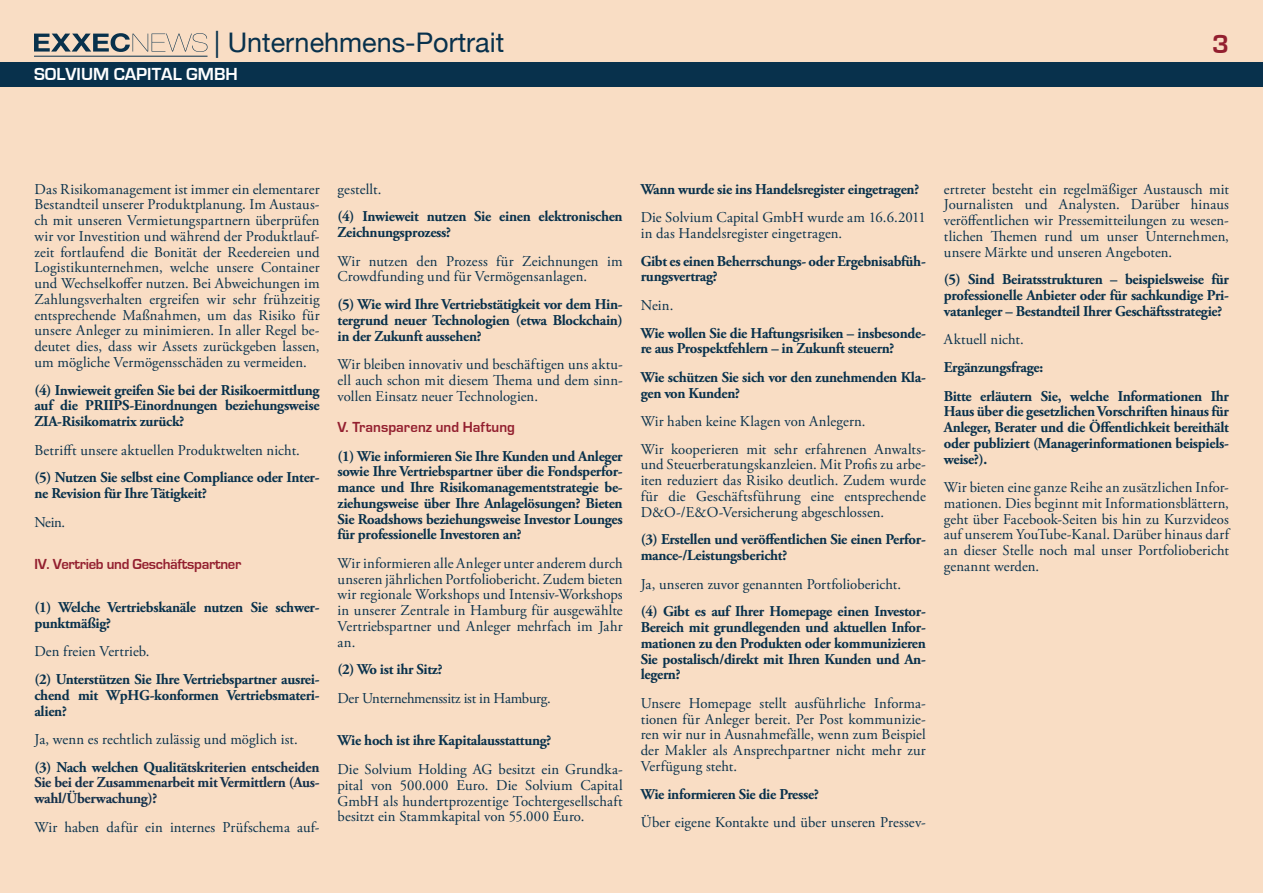
<style>
.page{position:relative;width:1263px;height:893px;background:#f9ddc4}
.page>*{position:absolute;margin:0;border:0;box-sizing:border-box;transform-origin:0 0}
.t1{font:27px "Helvetica Neue";color:#08314c}
.t2{font:700 27px "Eurostile";color:#931f2f}
.t3{font:700 18px "Eurostile";color:#fff}
.t4{font:15px/15.8px "Adobe Garamond Pro";letter-spacing:.005em;color:#08314c;text-align:justify}
.t5{font:700 15px/15.8px "Adobe Garamond Pro";letter-spacing:-.02em;color:#08314c}
.t6{font:700 15px/15.8px "Adobe Garamond Pro";letter-spacing:-.02em;color:#14314c}
.t7{font:15px "Adobe Garamond Pro";letter-spacing:-.02em;color:#08314c}
.t8{font:700 15px "Eurostile";letter-spacing:-.02em;color:#931f2f}
.t9{font:700 15px "Eurostile";letter-spacing:.005em;color:#931f2f}
.s1{font-size:27.15px}
.s2{font-weight:700}
.s3{font-weight:700;color:#14314c}
</style>
<div class="page">
<div style="left:0;top:62px;width:1263px;height:24px;background:#08314c"></div>
<svg style="left:34px;top:33px;width:173px;height:19px"></svg>
<hr style="left:34px;top:56px;width:173px;height:1px;background:#08314c">
<h1 class="t1" style="left:214px;top:26px;width:292px"><span class="s1">|</span> Unternehmens-Portrait</h1>
<h1 class="t2" style="left:1212px;top:29px;width:18px">3</h1>
<p class="t3" style="left:34px;top:64px;width:205px">SOLVIUM CAPITAL GMBH</p>
<p class="t4" style="left:34px;top:182px;width:287px">Das Risikomanagement ist immer ein elementarer Bestandteil unserer Produktplanung. Im Austaus&shy;ch mit unseren Vermietungspartnern überprüfen wir vor Investition und während der Produktlauf&shy;zeit fortlaufend die Bonität der Reedereien und Logistikunternehmen, welche unsere Container und Wechselkoffer nutzen. Bei Abweichungen im Zahlungsverhalten ergreifen wir sehr frühzeitig entsprechende Maßnahmen, um das Risiko für unsere Anleger zu minimieren. In aller Regel be&shy;deutet dies, dass wir Assets zurückgeben lassen, um mögliche Vermögensschäden zu vermeiden.</p>
<p class="t5" style="left:34px;top:382px;width:287px;text-align:justify">(4) Inwieweit greifen Sie bei der Risikoermittlung auf die PRIIPS-Einordnungen beziehungsweise ZIA-Risikomatrix zurück?</p>
<p class="t4" style="left:34px;top:443px;width:267px">Betrifft unsere aktuellen Produktwelten nicht.</p>
<p class="t5" style="left:34px;top:470px;width:287px">(5) Nutzen Sie selbst eine Compliance oder Inter&shy;ne Revision für Ihre Tätigkeit?</p>
<p class="t4" style="left:34px;top:514px;width:32px">Nein.</p>
<p class="t8" style="left:34px;top:556px;width:208px">IV. Vertrieb und Geschäftspartner</p>
<p class="t5" style="left:34px;top:600px;width:287px">(1) Welche Vertriebskanäle nutzen Sie schwer&shy;punktmäßig?</p>
<p class="t4" style="left:34px;top:644px;width:117px">Den freien Vertrieb.</p>
<p class="t5" style="left:34px;top:672px;width:287px;text-align:justify">(2) Unterstützen Sie Ihre Vertriebspartner ausrei&shy;chend mit WpHG-konformen Vertriebsmateri&shy;alien?</p>
<p class="t4" style="left:34px;top:726px;width:287px;line-height:27.6px">Ja, wenn es rechtlich zulässig und möglich ist.<br><span class="s2">(3) Nach welchen Qualitä</span><span class="s3">tskriterien entscheiden</span></p>
<p class="t6" style="left:34px;top:775px;width:287px">Sie bei der Zusammenarbeit mit Vermittlern (Aus&shy;wahl/Überwachung)?</p>
<p class="t4" style="left:34px;top:820px;width:287px">Wir haben dafür ein internes Prüfschema auf-</p>
<p class="t4" style="left:338px;top:182px;width:45px">gestellt.</p>
<p class="t5" style="left:338px;top:209px;width:287px">(4) Inwieweit nutzen Sie einen elektronischen<br>Zeichnungsprozess?</p>
<p class="t4" style="left:338px;top:254px;width:287px">Wir nutzen den Prozess für Zeichnungen im<br>Crowdfunding und für Vermögensanlagen.</p>
<p class="t5" style="left:338px;top:297px;width:287px;text-align:justify">(5) Wie wird Ihre Vertriebstätigkeit vor dem Hin&shy;tergrund neuer Technologien (etwa Blockchain) in der Zukunft aussehen?</p>
<p class="t4" style="left:338px;top:357px;width:287px">Wir bleiben innovativ und beschäftigen uns aktu&shy;ell auch schon mit diesem Thema und dem sinn&shy;vollen Einsatz neuer Technologien.</p>
<p class="t9" style="left:338px;top:419px;width:179px">V. Transparenz und Haftung</p>
<p class="t5" style="left:338px;top:448px;width:287px;text-align:justify">(1) Wie informieren Sie Ihre Kunden und Anleger sowie Ihre Vertriebspartner über die Fondsperfor&shy;mance und Ihre Risikomanagementstrategie be&shy;ziehungsweise über Ihre Anlagelösungen? Bieten Sie Roadshows beziehungsweise Investor Lounges für professionelle Investoren an?</p>
<p class="t4" style="left:338px;top:556px;width:287px">Wir informieren alle Anleger unter anderem durch unseren jährlichen Portfoliobericht. Zudem bieten wir regionale Workshops und Intensiv-Workshops in unserer Zentrale in Hamburg für ausgewählte Vertriebspartner und Anleger mehrfach im Jahr an.</p>
<p class="t5" style="left:338px;top:662px;width:106px">(2) Wo ist ihr Sitz?</p>
<p class="t7" style="left:338px;top:689px;width:215px">Der Unternehmenssitz ist in Hamburg.</p>
<p class="t5" style="left:338px;top:733px;width:215px">Wie hoch ist ihre Kapitalausstattung?</p>
<p class="t4" style="left:338px;top:762px;width:287px">Die Solvium Holding AG besitzt ein Grundka&shy;pital von 500.000 Euro. Die Solvium Capital GmbH als hundertprozentige Tochtergesellschaft besitzt ein Stammkapital von 55.000 Euro.</p>
<p class="t5" style="left:641px;top:181px;width:280px">Wann wurde sie ins Handelsregister eingetragen?</p>
<p class="t4" style="left:641px;top:210px;width:287px">Die Solvium Capital GmbH wurde am 16.6.2011 in das Handelsregister eingetragen.</p>
<p class="t5" style="left:641px;top:253px;width:287px">Gibt es einen Beherrschungs- oder Ergebnisabfüh&shy;rungsvertrag?</p>
<p class="t4" style="left:641px;top:298px;width:34px">Nein.</p>
<p class="t5" style="left:641px;top:325px;width:287px">Wie wollen Sie die Haftungsrisiken – insbesonde&shy;re aus Prospektfehlern – in Zukunft steuern?</p>
<p class="t5" style="left:641px;top:369px;width:287px">Wie schützen Sie sich vor den zunehmenden Kla&shy;gen von Kunden?</p>
<p class="t4" style="left:641px;top:408px;width:287px;line-height:27.6px">Wir haben keine Klagen von Anlegern.<br>Wir kooperieren mit sehr erfahrenen Anwalts-</p>
<p class="t4" style="left:641px;top:457px;width:287px">und Steuerberatungskanzleien. Mit Profis zu arbe&shy;iten reduziert das Risiko deutlich. Zudem wurde für die Geschäftsführung eine entsprechende D&amp;O-/E&amp;O-Versicherung abgeschlossen.</p>
<p class="t5" style="left:641px;top:532px;width:287px">(3) Erstellen und veröffentlichen Sie einen Perfor&shy;mance-/Leistungsbericht?</p>
<p class="t4" style="left:641px;top:577px;width:262px">Ja, unseren zuvor genannten Portfoliobericht.</p>
<p class="t5" style="left:641px;top:604px;width:287px;text-align:justify">(4) Gibt es auf Ihrer Homepage einen Investor-Bereich mit grundlegenden und aktuellen Infor&shy;mationen zu den Produkten oder kommunizieren Sie postalisch/direkt mit Ihren Kunden und An&shy;legern?</p>
<p class="t4" style="left:641px;top:696px;width:287px">Unsere Homepage stellt ausführliche Informa&shy;tionen für Anleger bereit. Per Post kommunizie&shy;ren wir nur in Ausnahmefälle, wenn zum Beispiel der Makler als Ansprechpartner nicht mehr zur Verfügung steht.</p>
<p class="t5" style="left:641px;top:786px;width:180px">Wie informieren Sie die Presse?</p>
<p class="t4" style="left:641px;top:815px;width:287px">Über eigene Kontakte und über unseren Pressev-</p>
<p class="t4" style="left:944px;top:182px;width:287px">ertreter besteht ein regelmäßiger Austausch mit Journalisten und Analysten. Darüber hinaus veröffentlichen wir Pressemitteilungen zu wesen&shy;tlichen Themen rund um unser Unternehmen, unsere Märkte und unseren Angeboten.</p>
<p class="t5" style="left:944px;top:272px;width:287px;text-align:justify">(5) Sind Beiratsstrukturen – beispielsweise für professionelle Anbieter oder für sachkundige Pri&shy;vatanleger – Bestandteil Ihrer Geschäftsstrategie?</p>
<p class="t4" style="left:944px;top:332px;width:82px">Aktuell nicht.</p>
<p class="t5" style="left:944px;top:353px;width:287px;line-height:28.5px">Ergänzungsfrage:<br>Bitte erläutern Sie, welche Informationen Ihr</p>
<p class="t5" style="left:944px;top:404px;width:287px;text-align:justify">Haus über die gesetzlichen Vorschriften hinaus für Anleger, Berater und die Öffentlichkeit bereithält oder publiziert (Managerinformationen beispiels&shy;weise?).</p>
<p class="t4" style="left:944px;top:480px;width:287px">Wir bieten eine ganze Reihe an zusätzlichen Infor&shy;mationen. Dies beginnt mit Informationsblättern, geht über Facebook-Seiten bis hin zu Kurzvideos auf unserem YouTube-Kanal. Darüber hinaus darf an dieser Stelle noch mal unser Portfoliobericht genannt werden.</p>
</div>
